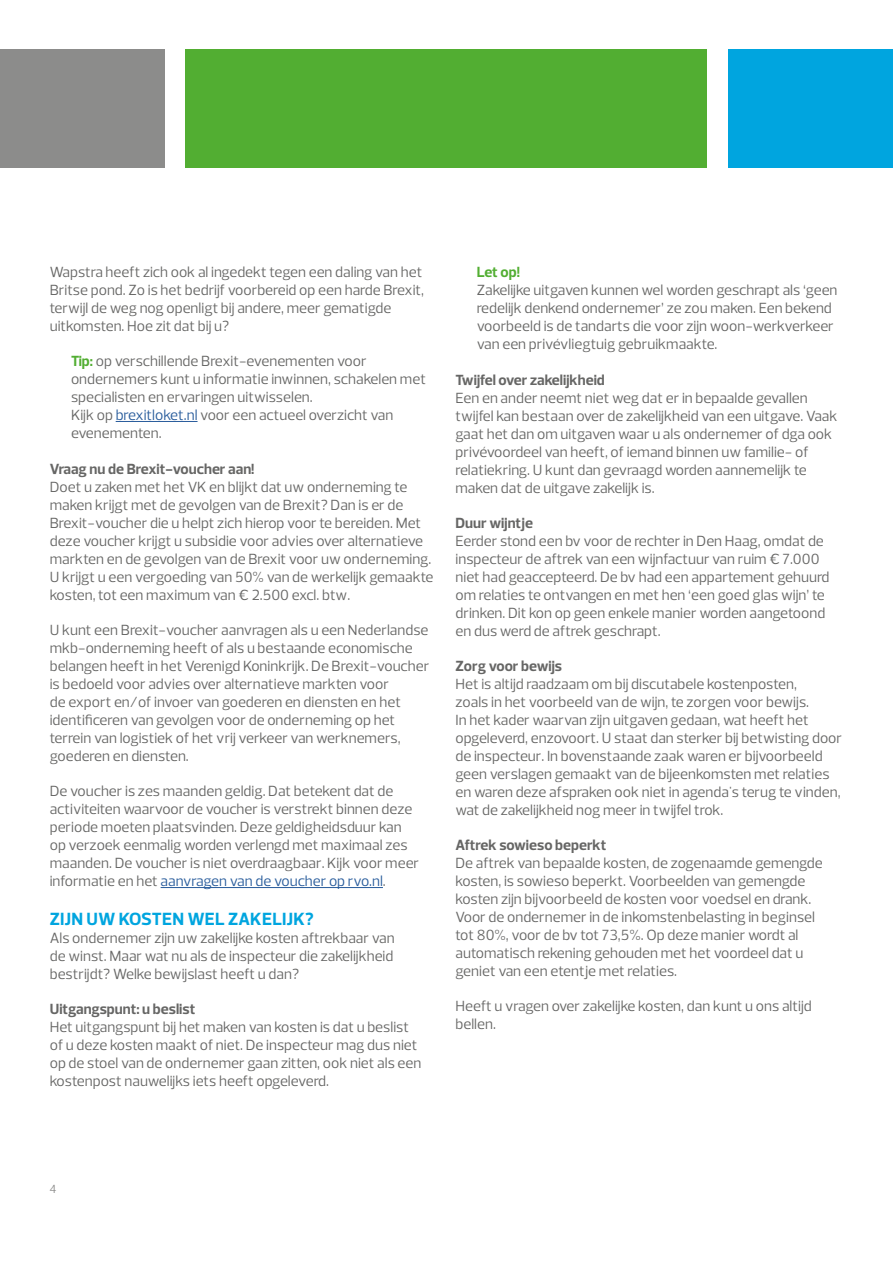
<style>
.page{position:relative;width:893px;height:1263px;background:#fff}
.page>*{position:absolute;margin:0;border:0;box-sizing:border-box;transform-origin:0 0}
.t1{font:700 18px "Prelo";letter-spacing:.015em;color:#00a5df}
.t2{font:15px/18px "Prelo";color:#666665}
.t3{font:700 15px "Prelo";color:#666665}
.t4{font:700 15px "Prelo";color:#52ae32}
.t5{font:12px "Prelo";color:#8c8c8b}
.s1{font-weight:700;color:#52ae32}
.s2{color:#275b9b}
</style>
<div class="page">
<div style="left:729px;top:50px;width:164px;height:118px;background:#00a5df"></div>
<div style="left:186px;top:50px;width:521px;height:118px;background:#52ae32"></div>
<div style="left:0;top:50px;width:164px;height:118px;background:#8c8c8b"></div>
<hr style="left:116px;top:421px;width:82px;height:1px;background:#275b9b">
<hr style="left:161px;top:887px;width:222px;height:1px;background:#275b9b">
<p class="t2" style="left:50px;top:263px;width:376px">Wapstra heeft zich ook al ingedekt tegen een daling van het Britse pond. Zo is het bedrijf voorbereid op een harde Brexit, terwijl de weg nog openligt bij andere, meer gematigde uitkomsten. Hoe zit dat bij u?</p>
<p class="t2" style="left:71px;top:352px;width:356px"><span class="s1">Tip:</span> op verschillende Brexit-evenementen voor ondernemers kunt u informatie inwinnen, schakelen met specialisten en ervaringen uitwisselen.<br>Kijk op <span class="s2">brexitloket.nl</span> voor een actueel overzicht van evenementen.</p>
<p class="t3" style="left:50px;top:460px;width:206px">Vraag nu de Brexit-voucher aan!</p>
<p class="t2" style="left:50px;top:478px;width:385px">Doet u zaken met het VK en blijkt dat uw onderneming te maken krijgt met de gevolgen van de Brexit? Dan is er de Brexit-voucher die u helpt zich hierop voor te bereiden. Met deze voucher krijgt u subsidie voor advies over alternatieve markten en de gevolgen van de Brexit voor uw onderneming.<br>U krijgt u een vergoeding van 50% van de werkelijk gemaakte kosten, tot een maximum van € 2.500 excl. btw.</p>
<p class="t2" style="left:50px;top:621px;width:381px">U kunt een Brexit-voucher aanvragen als u een Nederlandse mkb-onderneming heeft of als u bestaande economische belangen heeft in het Verenigd Koninkrijk. De Brexit-voucher is bedoeld voor advies over alternatieve markten voor<br>de export en/of invoer van goederen en diensten en het identificeren van gevolgen voor de onderneming op het terrein van logistiek of het vrij verkeer van werknemers, goederen en diensten.</p>
<p class="t2" style="left:50px;top:782px;width:371px">De voucher is zes maanden geldig. Dat betekent dat de activiteiten waarvoor de voucher is verstrekt binnen deze periode moeten plaatsvinden. Deze geldigheidsduur kan op verzoek eenmalig worden verlengd met maximaal zes maanden. De voucher is niet overdraagbaar. Kijk voor meer informatie en het <span class="s2">aanvragen van de voucher op rvo.nl</span>.</p>
<p class="t1" style="left:50px;top:907px;width:265px">ZIJN UW KOSTEN WEL ZAKELIJK?</p>
<p class="t2" style="left:50px;top:929px;width:346px;text-align:justify">Als ondernemer zijn uw zakelijke kosten aftrekbaar van de winst. Maar wat nu als de inspecteur die zakelijkheid bestrijdt? Welke bewijslast heeft u dan?</p>
<p class="t3" style="left:50px;top:999px;width:147px">Uitgangspunt: u beslist</p>
<p class="t2" style="left:50px;top:1018px;width:373px">Het uitgangspunt bij het maken van kosten is dat u beslist of u deze kosten maakt of niet. De inspecteur mag dus niet op de stoel van de ondernemer gaan zitten, ook niet als een kostenpost nauwelijks iets heeft opgeleverd.</p>
<p class="t4" style="left:477px;top:263px;width:45px">Let op!</p>
<p class="t2" style="left:477px;top:281px;width:362px">Zakelijke uitgaven kunnen wel worden geschrapt als ‘geen redelijk denkend ondernemer’ ze zou maken. Een bekend voorbeeld is de tandarts die voor zijn woon-werkverkeer van een privévliegtuig gebruikmaakte.</p>
<p class="t3" style="left:455px;top:371px;width:151px">Twijfel over zakelijkheid</p>
<p class="t2" style="left:455px;top:389px;width:383px">Een en ander neemt niet weg dat er in bepaalde gevallen twijfel kan bestaan over de zakelijkheid van een uitgave. Vaak gaat het dan om uitgaven waar u als ondernemer of dga ook privévoordeel van heeft, of iemand binnen uw familie- of relatiekring. U kunt dan gevraagd worden aannemelijk te maken dat de uitgave zakelijk is.</p>
<p class="t3" style="left:455px;top:514px;width:79px">Duur wijntje</p>
<p class="t2" style="left:455px;top:532px;width:376px">Eerder stond een bv voor de rechter in Den Haag, omdat de inspecteur de aftrek van een wijnfactuur van ruim € 7.000 niet had geaccepteerd. De bv had een appartement gehuurd om relaties te ontvangen en met hen ‘een goed glas wijn’ te drinken. Dit kon op geen enkele manier worden aangetoond en dus werd de aftrek geschrapt.</p>
<p class="t3" style="left:455px;top:657px;width:108px">Zorg voor bewijs</p>
<p class="t2" style="left:455px;top:675px;width:388px">Het is altijd raadzaam om bij discutabele kostenposten,<br>zoals in het voorbeeld van de wijn, te zorgen voor bewijs.<br>In het kader waarvan zijn uitgaven gedaan, wat heeft het opgeleverd, enzovoort. U staat dan sterker bij betwisting door de inspecteur. In bovenstaande zaak waren er bijvoorbeeld geen verslagen gemaakt van de bijeenkomsten met relaties en waren deze afspraken ook niet in agenda's terug te vinden, wat de zakelijkheid nog meer in twijfel trok.</p>
<p class="t3" style="left:455px;top:836px;width:152px">Aftrek sowieso beperkt</p>
<p class="t2" style="left:455px;top:854px;width:369px">De aftrek van bepaalde kosten, de zogenaamde gemengde kosten, is sowieso beperkt. Voorbeelden van gemengde kosten zijn bijvoorbeeld de kosten voor voedsel en drank.<br>Voor de ondernemer in de inkomstenbelasting in beginsel tot 80%, voor de bv tot 73,5%. Op deze manier wordt al automatisch rekening gehouden met het voordeel dat u geniet van een etentje met relaties.</p>
<p class="t2" style="left:455px;top:997px;width:358px">Heeft u vragen over zakelijke kosten, dan kunt u ons altijd bellen.</p>
<p class="t5" style="left:50px;top:1181px;width:9px">4</p>
</div>
